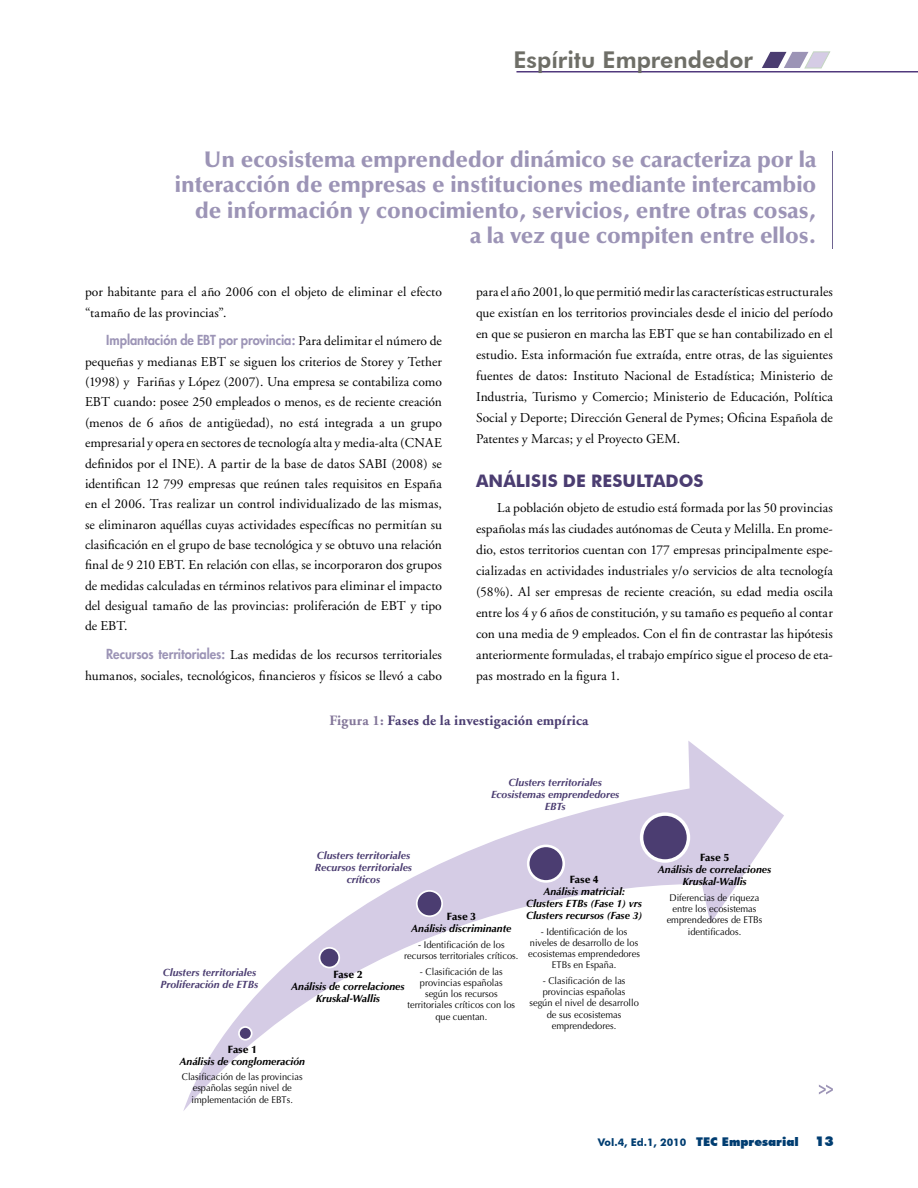
<style>
.page{position:relative;width:918px;height:1188px;background:#fff}
.page>*{position:absolute;margin:0;border:0;box-sizing:border-box;transform-origin:0 0}
.t1{font:800 23.1px "Futura BT";color:#6e6e67}
.t2{font:900 22.5px/25.5px "Optima";color:#9c94b6;text-align:right}
.t3{font:700 17.25px "Futura BT";letter-spacing:.005em;color:#4b3d71}
.t4{font:700 14.25px "Adobe Garamond";letter-spacing:.015em;color:#4b3d71}
.t5{font:13.5px/20.4px "Adobe Garamond";letter-spacing:.005em;color:#000;text-align:justify}
.t6{font:800 13.5px "Futura";letter-spacing:-.005em;color:#9c94b6;scale:.95 1}
.t7{font:italic 700 10.5px/12px "Optima";color:#000;text-align:center}
.t8{font:italic 700 10.5px/12px "Optima";color:#4b3d71;text-align:center}
.t9{font:700 10.5px "Futura BT";color:#003d71}
.t10{font:900 10.5px "Optima";color:#000}
.t11{font:9.75px/11.2px "Optima";color:#000;text-align:center;scale:.95 1}
.s1{font-family:"Adobe Garamond";font-weight:400;color:#000}
.s2{font-family:"Futura";font-weight:800;color:#9c94b6}
.s3{color:#837699}
.s4{font-weight:900;font-size:12px}
.s5{font-weight:900;font-size:13.5px}
</style>
<div class="page">
<svg style="left:819px;top:1085px;width:14px;height:9px"></svg>
<hr style="left:832px;top:152px;width:1px;height:97px;background:#6e6390">
<svg style="left:183px;top:741px;width:601px;height:370px"></svg>
<div style="left:642px;top:814px;width:46px;height:47px;background:#4b3d71;border-radius:50%"></div>
<div style="left:640px;top:812px;width:50px;height:51px;border:3px solid #fff;border-radius:50%"></div>
<div style="left:528px;top:846px;width:36px;height:35px;background:#4b3d71;border-radius:50%"></div>
<div style="left:527px;top:845px;width:38px;height:38px;border:3px solid #fff;border-radius:50%"></div>
<div style="left:417px;top:891px;width:25px;height:25px;background:#4b3d71;border-radius:50%"></div>
<div style="left:416px;top:890px;width:27px;height:27px;border:2px solid #fff;border-radius:50%"></div>
<div style="left:239px;top:1027px;width:13px;height:13px;background:#4b3d71;border-radius:50%"></div>
<div style="left:238px;top:1026px;width:15px;height:15px;border:2px solid #fff;border-radius:50%"></div>
<div style="left:320px;top:948px;width:19px;height:20px;background:#4b3d71;border-radius:50%"></div>
<div style="left:319px;top:947px;width:21px;height:21px;border:2px solid #fff;border-radius:50%"></div>
<hr style="left:516px;top:71px;width:402px;height:1px;background:#2e1263">
<svg style="left:762px;top:51px;width:68px;height:18px"></svg>
<h1 class="t1" style="left:513px;top:46px;width:241px">Espíritu Emprendedor</h1>
<h2 class="t2" style="left:175px;top:146px;width:643px">Un ecosistema emprendedor dinámico se caracteriza por la interacción de empresas e instituciones mediante intercambio de información y conocimiento, servicios, entre otras cosas,<br>a la vez que compiten entre ellos.</h2>
<p class="t5" style="left:85px;top:282px;width:358px">por habitante para el año 2006 con el objeto de eliminar el efecto “tamaño de las provincias”.</p>
<p class="t6" style="left:106px;top:332px;width:355px">Implantación de EBT por provincia: <span class="s1">Para delimitar el número de</span></p>
<p class="t5" style="left:85px;top:352px;width:358px">pequeñas y medianas EBT se siguen los criterios de Storey y Tether (1998) y Fariñas y López (2007). Una empresa se contabiliza como EBT cuando: posee 250 empleados o menos, es de reciente creación (menos de 6 años de antigüedad), no está integrada a un grupo empresarial y opera en sectores de tecnología alta y media-alta (CNAE definidos por el INE). A partir de la base de datos SABI (2008) se identifican 12 799 empresas que reúnen tales requisitos en España en el 2006. Tras realizar un control individualizado de las mismas, se eliminaron aquéllas cuyas actividades específicas no permitían su clasificación en el grupo de base tecnológica y se obtuvo una relación final de 9 210 EBT. En relación con ellas, se incorporaron dos grupos de medidas calculadas en términos relativos para eliminar el impacto del desigual tamaño de las provincias: proliferación de EBT y tipo de EBT.</p>
<p class="t5" style="left:85px;top:645px;width:358px;text-align:right"><span class="s2">Recursos territoriales:</span> Las medidas de los recursos territoriales humanos, sociales, tecnológicos, financieros y físicos se llevó a cabo</p>
<p class="t5" style="left:476px;top:282px;width:358px;line-height:21px">para el año 2001, lo que permitió medir las características estructurales que existían en los territorios provinciales desde el inicio del período en que se pusieron en marcha las EBT que se han contabilizado en el estudio. Esta información fue extraída, entre otras, de las siguientes fuentes de datos: Instituto Nacional de Estadística; Ministerio de Industria, Turismo y Comercio; Ministerio de Educación, Política Social y Deporte; Dirección General de Pymes; Oficina Española de Patentes y Marcas; y el Proyecto GEM.</p>
<p class="t3" style="left:476px;top:470px;width:229px">ANÁLISIS DE RESULTADOS</p>
<p class="t5" style="left:476px;top:497px;width:358px;line-height:21px;text-indent:21px">La población objeto de estudio está formada por las 50 provincias españolas más las ciudades autónomas de Ceuta y Melilla. En prome&shy;dio, estos territorios cuentan con 177 empresas principalmente espe&shy;cializadas en actividades industriales y/o servicios de alta tecnología (58%). Al ser empresas de reciente creación, su edad media oscila entre los 4 y 6 años de constitución, y su tamaño es pequeño al contar con una media de 9 empleados. Con el fin de contrastar las hipótesis anteriormente formuladas, el trabajo empírico sigue el proceso de eta&shy;pas mostrado en la figura 1.</p>
<p class="t4" style="left:329px;top:713px;width:261px"><span class="s3">Figura 1:</span> Fases de la investigación empírica</p>
<p class="t8" style="left:491px;top:777px;width:130px">Clusters territoriales<br>Ecosistemas emprendedores<br>EBTs</p>
<p class="t8" style="left:161px;top:966px;width:99px;text-align:left">Clusters territoriales<br>Proliferación de ETBs</p>
<p class="t8" style="left:315px;top:849px;width:99px">Clusters territoriales<br>Recursos territoriales críticos</p>
<p class="t10" style="left:447px;top:911px;width:30px">Fase 3</p>
<p class="t7" style="left:411px;top:923px;width:102px">Análisis discriminante</p>
<p class="t11" style="left:404px;top:939px;width:122px">- Identificación de los recursos territoriales críticos.</p>
<p class="t11" style="left:408px;top:966px;width:115px">- Clasificación de las provincias españolas según los recursos territoriales críticos con los que cuentan.</p>
<p class="t10" style="left:333px;top:969px;width:30px">Fase 2</p>
<p class="t7" style="left:291px;top:981px;width:115px">Análisis de correlaciones<br>Kruskal-Wallis</p>
<p class="t10" style="left:228px;top:1043px;width:30px">Fase 1</p>
<p class="t7" style="left:179px;top:1055px;width:127px">Análisis de conglomeración</p>
<p class="t11" style="left:182px;top:1071px;width:129px">Clasificación de las provincias españolas según nivel de implementación de EBTs.</p>
<p class="t10" style="left:570px;top:873px;width:30px">Fase 4</p>
<p class="t7" style="left:526px;top:886px;width:118px">Análisis matricial:<br>Clusters ETBs (Fase 1) vrs<br>Clusters recursos (Fase 3)</p>
<p class="t11" style="left:528px;top:926px;width:119px">- Identificación de los niveles de desarrollo de los ecosistemas emprendedores<br>ETBs en España.</p>
<p class="t11" style="left:529px;top:975px;width:117px">- Clasificación de las provincias españolas<br>según el nivel de desarrollo de sus ecosistemas emprendedores.</p>
<p class="t10" style="left:700px;top:852px;width:30px">Fase 5</p>
<p class="t7" style="left:658px;top:864px;width:115px">Análisis de correlaciones<br>Kruskal-Wallis</p>
<p class="t11" style="left:667px;top:892px;width:102px">Diferencias de riqueza entre los ecosistemas emprendedores de ETBs identificados.</p>
<p class="t9" style="left:598px;top:1136px;width:237px">Vol.4, Ed.1, 2010 <span class="s4">TEC Empresarial</span> <span class="s5">13</span></p>
</div>
